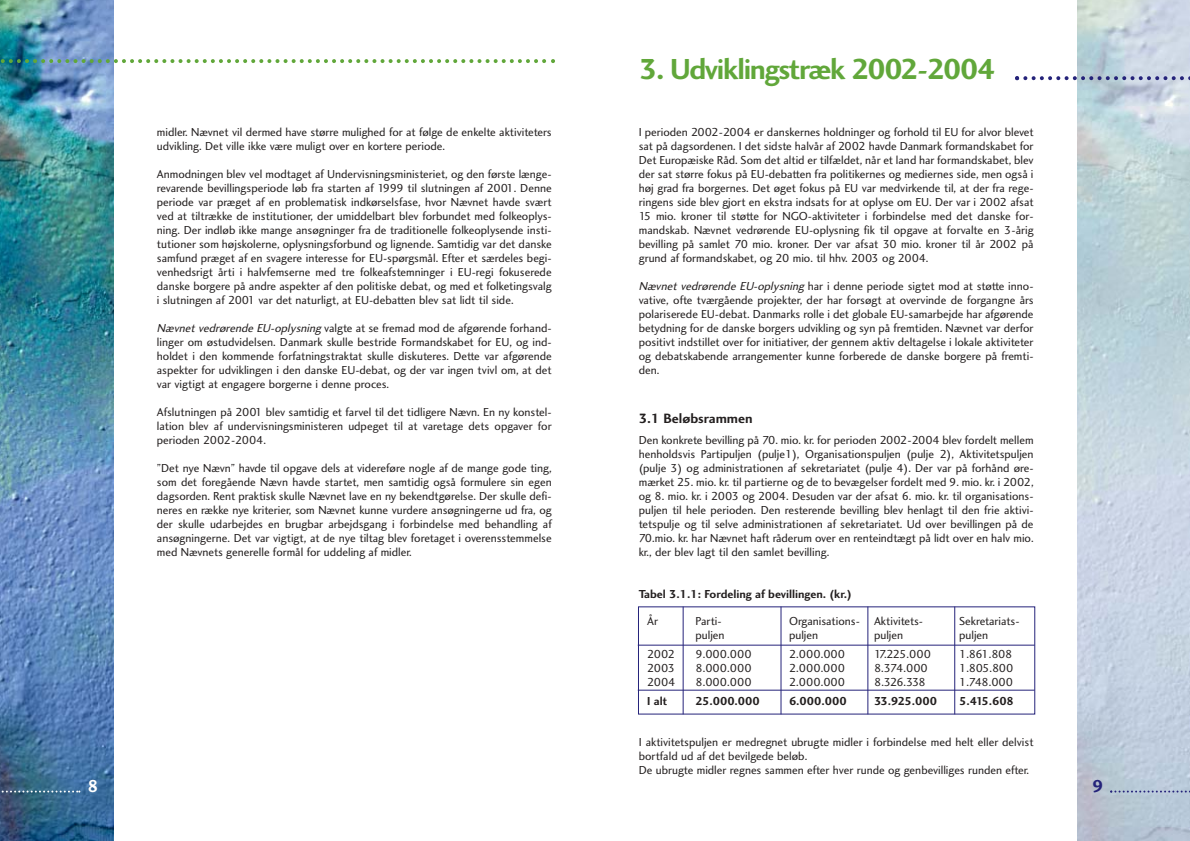
<style>
.page{position:relative;width:1190px;height:841px;background:#fff}
.page>*{position:absolute;margin:0;border:0;box-sizing:border-box;transform-origin:0 0}
.t1{font:30px "Charlotte Sans Bold Plain";letter-spacing:-.045em;color:#61a73a}
.t2{font:18px "Charlotte Sans Bold Plain";color:#fff}
.t3{font:18px "Charlotte Sans Bold Plain";color:#25237a}
.t4{font:14px "Charlotte Sans Bold Plain";color:#231f1f}
.t5{font:12px/14px "Charlotte Sans Book Plain";color:#231f1f;text-align:justify}
.t6{font:12px "Charlotte Sans Bold Plain";color:#231f1f}
.s1{font-style:italic}
</style>
<div class="page">
<img style="left:0;top:0;width:113px;height:841px">
<img style="left:1077px;top:0;width:113px;height:841px">
<svg style="left:0;top:791px;width:80px;height:2px"></svg>
<svg style="left:1110px;top:791px;width:80px;height:2px"></svg>
<svg style="left:0;top:59px;width:555px;height:4px"></svg>
<svg style="left:1015px;top:76px;width:175px;height:4px"></svg>
<hr style="left:683px;top:607px;width:1px;height:107px;background:#25237a">
<hr style="left:781px;top:607px;width:1px;height:107px;background:#25237a">
<hr style="left:868px;top:607px;width:1px;height:107px;background:#25237a">
<hr style="left:954px;top:607px;width:1px;height:107px;background:#25237a">
<hr style="left:638px;top:645px;width:397px;height:1px;background:#25237a">
<hr style="left:638px;top:690px;width:397px;height:1px;background:#25237a">
<p class="t5" style="left:157px;top:126px;width:396px">midler. Nævnet vil dermed have større mulighed for at følge de enkelte aktiviteters udvikling. Det ville ikke være muligt over en kortere periode.</p>
<p class="t5" style="left:157px;top:168px;width:396px">Anmodningen blev vel modtaget af Undervisningsministeriet, og den første længe&shy;revarende bevillingsperiode løb fra starten af 1999 til slutningen af 2001. Denne periode var præget af en problematisk indkørselsfase, hvor Nævnet havde svært ved at tiltrække de institutioner, der umiddelbart blev forbundet med folkeoplys&shy;ning. Der indløb ikke mange ansøgninger fra de traditionelle folkeoplysende insti&shy;tutioner som højskolerne, oplysningsforbund og lignende. Samtidig var det danske samfund præget af en svagere interesse for EU-spørgsmål. Efter et særdeles begi&shy;venhedsrigt årti i halvfemserne med tre folkeafstemninger i EU-regi fokuserede danske borgere på andre aspekter af den politiske debat, og med et folketingsvalg i slutningen af 2001 var det naturligt, at EU-debatten blev sat lidt til side.</p>
<p class="t5" style="left:157px;top:322px;width:396px"><span class="s1">Nævnet vedrørende EU-oplysning</span> valgte at se fremad mod de afgørende forhand&shy;linger om østudvidelsen. Danmark skulle bestride Formandskabet for EU, og ind&shy;holdet i den kommende forfatningstraktat skulle diskuteres. Dette var afgørende aspekter for udviklingen i den danske EU-debat, og der var ingen tvivl om, at det var vigtigt at engagere borgerne i denne proces.</p>
<p class="t5" style="left:157px;top:406px;width:396px">Afslutningen på 2001 blev samtidig et farvel til det tidligere Nævn. En ny konstel&shy;lation blev af undervisningsministeren udpeget til at varetage dets opgaver for perioden 2002-2004.</p>
<p class="t5" style="left:157px;top:462px;width:396px">”Det nye Nævn” havde til opgave dels at videreføre nogle af de mange gode ting, som det foregående Nævn havde startet, men samtidig også formulere sin egen dagsorden. Rent praktisk skulle Nævnet lave en ny bekendtgørelse. Der skulle defi&shy;neres en række nye kriterier, som Nævnet kunne vurdere ansøgningerne ud fra, og der skulle udarbejdes en brugbar arbejdsgang i forbindelse med behandling af ansøgningerne. Det var vigtigt, at de nye tiltag blev foretaget i overensstemmelse med Nævnets generelle formål for uddeling af midler.</p>
<h1 class="t1" style="left:639px;top:58px;width:358px">3. Udviklingstræk 2002-2004</h1>
<p class="t5" style="left:639px;top:126px;width:396px">I perioden 2002-2004 er danskernes holdninger og forhold til EU for alvor blevet sat på dagsordenen. I det sidste halvår af 2002 havde Danmark formandskabet for Det Europæiske Råd. Som det altid er tilfældet, når et land har formandskabet, blev der sat større fokus på EU-debatten fra politikernes og mediernes side, men også i høj grad fra borgernes. Det øget fokus på EU var medvirkende til, at der fra rege&shy;ringens side blev gjort en ekstra indsats for at oplyse om EU. Der var i 2002 afsat 15 mio. kroner til støtte for NGO-aktiviteter i forbindelse med det danske for&shy;mandskab. Nævnet vedrørende EU-oplysning fik til opgave at forvalte en 3-årig bevilling på samlet 70 mio. kroner. Der var afsat 30 mio. kroner til år 2002 på grund af formandskabet, og 20 mio. til hhv. 2003 og 2004.</p>
<p class="t5" style="left:639px;top:280px;width:396px"><span class="s1">Nævnet vedrørende EU-oplysning</span> har i denne periode sigtet mod at støtte inno&shy;vative, ofte tværgående projekter, der har forsøgt at overvinde de forgangne års polariserede EU-debat. Danmarks rolle i det globale EU-samarbejde har afgørende betydning for de danske borgers udvikling og syn på fremtiden. Nævnet var derfor positivt indstillet over for initiativer, der gennem aktiv deltagelse i lokale aktiviteter og debatskabende arrangementer kunne forberede de danske borgere på fremti&shy;den.</p>
<p class="t4" style="left:639px;top:413px;width:115px">3.1 Beløbsrammen</p>
<p class="t5" style="left:639px;top:434px;width:396px">Den konkrete bevilling på 70. mio. kr. for perioden 2002-2004 blev fordelt mellem henholdsvis Partipuljen (pulje1), Organisationspuljen (pulje 2), Aktivitetspuljen (pulje 3) og administrationen af sekretariatet (pulje 4). Der var på forhånd øre&shy;mærket 25. mio. kr. til partierne og de to bevægelser fordelt med 9. mio. kr. i 2002, og 8. mio. kr. i 2003 og 2004. Desuden var der afsat 6. mio. kr. til organisations&shy;puljen til hele perioden. Den resterende bevilling blev henlagt til den frie aktivi&shy;tetspulje og til selve administrationen af sekretariatet. Ud over bevillingen på de 70.mio. kr. har Nævnet haft råderum over en renteindtægt på lidt over en halv mio. kr., der blev lagt til den samlet bevilling.</p>
<p class="t6" style="left:639px;top:589px;width:214px">Tabel 3.1.1: Fordeling af bevillingen. (kr.)</p>
<p class="t5" style="left:647px;top:615px;width:12px">År</p>
<p class="t5" style="left:695px;top:615px;width:28px">Parti-</p>
<p class="t5" style="left:789px;top:615px;width:136px">Organisations- Aktivitets-</p>
<p class="t5" style="left:959px;top:615px;width:62px">Sekretariats-</p>
<p class="t5" style="left:695px;top:629px;width:31px">puljen</p>
<p class="t5" style="left:789px;top:629px;width:31px">puljen</p>
<p class="t5" style="left:874px;top:629px;width:31px">puljen</p>
<p class="t5" style="left:959px;top:629px;width:31px">puljen</p>
<p class="t5" style="left:647px;top:648px;width:29px">2002</p>
<p class="t5" style="left:695px;top:648px;width:58px">9.000.000</p>
<p class="t5" style="left:789px;top:648px;width:58px">2.000.000</p>
<p class="t5" style="left:874px;top:648px;width:58px">17.225.000</p>
<p class="t5" style="left:959px;top:648px;width:55px">1.861.808</p>
<p class="t5" style="left:647px;top:662px;width:29px">2003</p>
<p class="t5" style="left:695px;top:662px;width:58px">8.000.000</p>
<p class="t5" style="left:789px;top:662px;width:58px">2.000.000</p>
<p class="t5" style="left:874px;top:662px;width:55px">8.374.000</p>
<p class="t5" style="left:959px;top:662px;width:56px">1.805.800</p>
<p class="t5" style="left:647px;top:676px;width:30px">2004</p>
<p class="t5" style="left:695px;top:676px;width:58px">8.000.000</p>
<p class="t5" style="left:789px;top:676px;width:58px">2.000.000</p>
<p class="t5" style="left:874px;top:676px;width:53px">8.326.338</p>
<p class="t5" style="left:959px;top:676px;width:56px">1.748.000</p>
<p class="t6" style="left:647px;top:696px;width:22px">I alt</p>
<p class="t6" style="left:695px;top:696px;width:66px">25.000.000</p>
<p class="t6" style="left:789px;top:696px;width:59px">6.000.000</p>
<p class="t6" style="left:874px;top:696px;width:65px">33.925.000</p>
<p class="t6" style="left:959px;top:696px;width:56px">5.415.608</p>
<p class="t5" style="left:639px;top:736px;width:396px;text-align:left">I aktivitetspuljen er medregnet ubrugte midler i forbindelse med helt eller delvist bortfald ud af det bevilgede beløb.<br>De ubrugte midler regnes sammen efter hver runde og genbevilliges runden efter.</p>
<h2 class="t2" style="left:88px;top:779px;width:12px">8</h2>
<h2 class="t3" style="left:1093px;top:779px;width:12px">9</h2>
</div>
